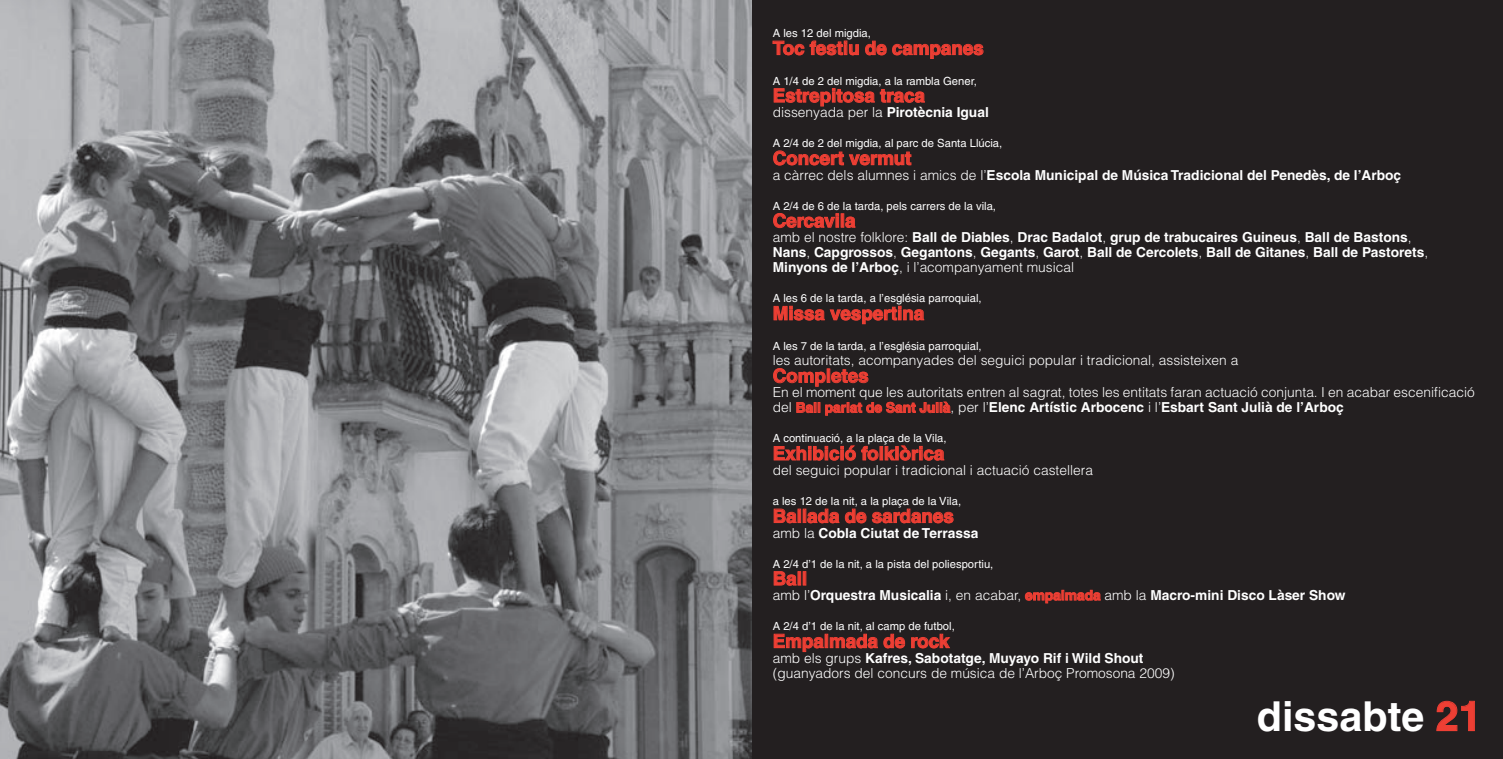
<style>
.page{position:relative;width:1503px;height:759px;background:#fff}
.page>*{position:absolute;margin:0;border:0;box-sizing:border-box;transform-origin:0 0}
.t1{font:700 41.25px "Helvetica";color:#fff}
.t2{font:700 18.75px "Helvetica";color:#ee3f34}
.t3{font:300 13.75px/15px "Helvetica";color:#fff}
.t4{font:700 13.75px/15px "Helvetica";color:#fff}
.t5{font:11.25px "Helvetica";color:#fff}
.s1{font-weight:700}
.s2{font-weight:300}
.s3{font-weight:700;color:#ee3f34}
.s4{color:#ee3f34}
</style>
<div class="page">
<div style="left:751px;top:0;width:751px;height:758px;background:#231f20"></div>
<img style="left:0;top:0;width:751px;height:758px">
<svg style="left:1436px;top:700px;width:38px;height:31px"></svg>
<svg style="left:772px;top:40px;width:87px;height:15px"></svg>
<svg style="left:865px;top:40px;width:118px;height:19px"></svg>
<svg style="left:773px;top:88px;width:152px;height:19px"></svg>
<svg style="left:773px;top:150px;width:138px;height:16px"></svg>
<svg style="left:773px;top:213px;width:83px;height:16px"></svg>
<svg style="left:773px;top:305px;width:151px;height:19px"></svg>
<svg style="left:773px;top:368px;width:95px;height:19px"></svg>
<svg style="left:796px;top:401px;width:154px;height:15px"></svg>
<svg style="left:773px;top:445px;width:105px;height:15px"></svg>
<div style="left:879px;top:446px;width:4px;height:14px;border:1px solid #ee3f34"></div>
<svg style="left:884px;top:445px;width:60px;height:15px"></svg>
<svg style="left:773px;top:508px;width:23px;height:15px"></svg>
<div style="left:797px;top:508px;width:4px;height:14px;border:1px solid #ee3f34"></div>
<div style="left:803px;top:508px;width:3px;height:14px;border:1px solid #ee3f34"></div>
<svg style="left:807px;top:508px;width:146px;height:15px"></svg>
<svg style="left:773px;top:571px;width:23px;height:14px"></svg>
<div style="left:797px;top:571px;width:4px;height:14px;border:1px solid #ee3f34"></div>
<div style="left:803px;top:571px;width:3px;height:14px;border:1px solid #ee3f34"></div>
<svg style="left:1024px;top:589px;width:76px;height:14px"></svg>
<svg style="left:773px;top:633px;width:132px;height:19px"></svg>
<svg style="left:911px;top:633px;width:39px;height:15px"></svg>
<p class="t5" style="left:772px;top:27px;width:100px">A les 12 del migdia,</p>
<h2 class="t2" style="left:772px;top:37px;width:212px">Toc festiu de campanes</h2>
<p class="t5" style="left:772px;top:74px;width:206px">A 1/4 de 2 del migdia, a la rambla Gener,</p>
<h2 class="t2" style="left:772px;top:84px;width:154px">Estrepitosa traca</h2>
<p class="t3" style="left:772px;top:104px;width:217px">dissenyada per la <span class="s1">Pirotècnia Igual</span></p>
<p class="t5" style="left:772px;top:137px;width:231px">A 2/4 de 2 del migdia, al parc de Santa Llúcia,</p>
<h2 class="t2" style="left:772px;top:147px;width:140px">Concert vermut</h2>
<p class="t4" style="left:772px;top:167px;width:630px"><span class="s2">a càrrec dels alumnes i amics de l’</span>Escola Municipal de Música Tradicional del Penedès, de l’Arboç</p>
<p class="t5" style="left:772px;top:199px;width:225px">A 2/4 de 6 de la tarda, pels carrers de la vila,</p>
<h2 class="t2" style="left:772px;top:209px;width:84px">Cercavila</h2>
<p class="t4" style="left:772px;top:230px;width:657px"><span class="s2">amb el nostre folklore:</span> Ball de Diables<span class="s2">,</span> Drac Badalot<span class="s2">,</span> grup de trabucaires Guineus<span class="s2">,</span> Ball de Bastons<span class="s2">,<br></span>Nans<span class="s2">,</span> Capgrossos<span class="s2">,</span> Gegantons<span class="s2">,</span> Gegants<span class="s2">,</span> Garot<span class="s2">,</span> Ball de Cercolets<span class="s2">,</span> Ball de Gitanes<span class="s2">,</span> Ball de Pastorets<span class="s2">,<br></span>Minyons de l’Arboç<span class="s2">, i l’acompanyament musical</span></p>
<p class="t5" style="left:772px;top:292px;width:210px">A les 6 de la tarda, a l’església parroquial,</p>
<h2 class="t2" style="left:772px;top:302px;width:153px">Missa vespertina</h2>
<p class="t5" style="left:772px;top:339px;width:210px">A les 7 de la tarda, a l’església parroquial,</p>
<p class="t3" style="left:772px;top:352px;width:467px">les autoritats, acompanyades del seguici popular i tradicional, assisteixen a</p>
<h2 class="t2" style="left:772px;top:364px;width:97px">Completes</h2>
<p class="t3" style="left:772px;top:384px;width:703px">En el moment que les autoritats entren al sagrat, totes les entitats faran actuació conjunta. I en acabar escenificació del <span class="s3">Ball parlat de Sant Julià</span>, per l’<span class="s1">Elenc Artístic Arbocenc</span> i l’<span class="s1">Esbart Sant Julià de l’Arboç</span></p>
<p class="t5" style="left:772px;top:432px;width:175px">A continuació, a la plaça de la Vila,</p>
<h2 class="t2" style="left:772px;top:442px;width:173px">Exhibició folklòrica</h2>
<p class="t3" style="left:772px;top:462px;width:322px">del seguici popular i tradicional i actuació castellera</p>
<p class="t5" style="left:772px;top:494px;width:190px">a les 12 de la nit, a la plaça de la Vila,</p>
<h2 class="t2" style="left:772px;top:504px;width:182px">Ballada de sardanes</h2>
<p class="t4" style="left:772px;top:525px;width:207px"><span class="s2">amb la</span> Cobla Ciutat de Terrassa</p>
<p class="t5" style="left:772px;top:557px;width:222px">A 2/4 d’1 de la nit, a la pista del poliesportiu,</p>
<h2 class="t2" style="left:772px;top:567px;width:36px">Ball</h2>
<p class="t4" style="left:772px;top:587px;width:574px"><span class="s2">amb l’</span>Orquestra Musicalia <span class="s2">i, en acabar,</span> <span class="s4">empalmada</span> <span class="s2">amb la</span> Macro-mini Disco Làser Show</p>
<p class="t5" style="left:772px;top:619px;width:183px">A 2/4 d’1 de la nit, al camp de futbol,</p>
<h2 class="t2" style="left:772px;top:629px;width:178px">Empalmada de rock</h2>
<p class="t3" style="left:772px;top:649px;width:403px">amb els grups <span class="s1">Kafres, Sabotatge, Muyayo Rif i Wild Shout </span>(guanyadors del concurs de música de l’Arboç Promosona 2009)</p>
<h1 class="t1" style="left:1256px;top:690px;width:226px">dissabte <span class="s4">21</span></h1>
</div>
